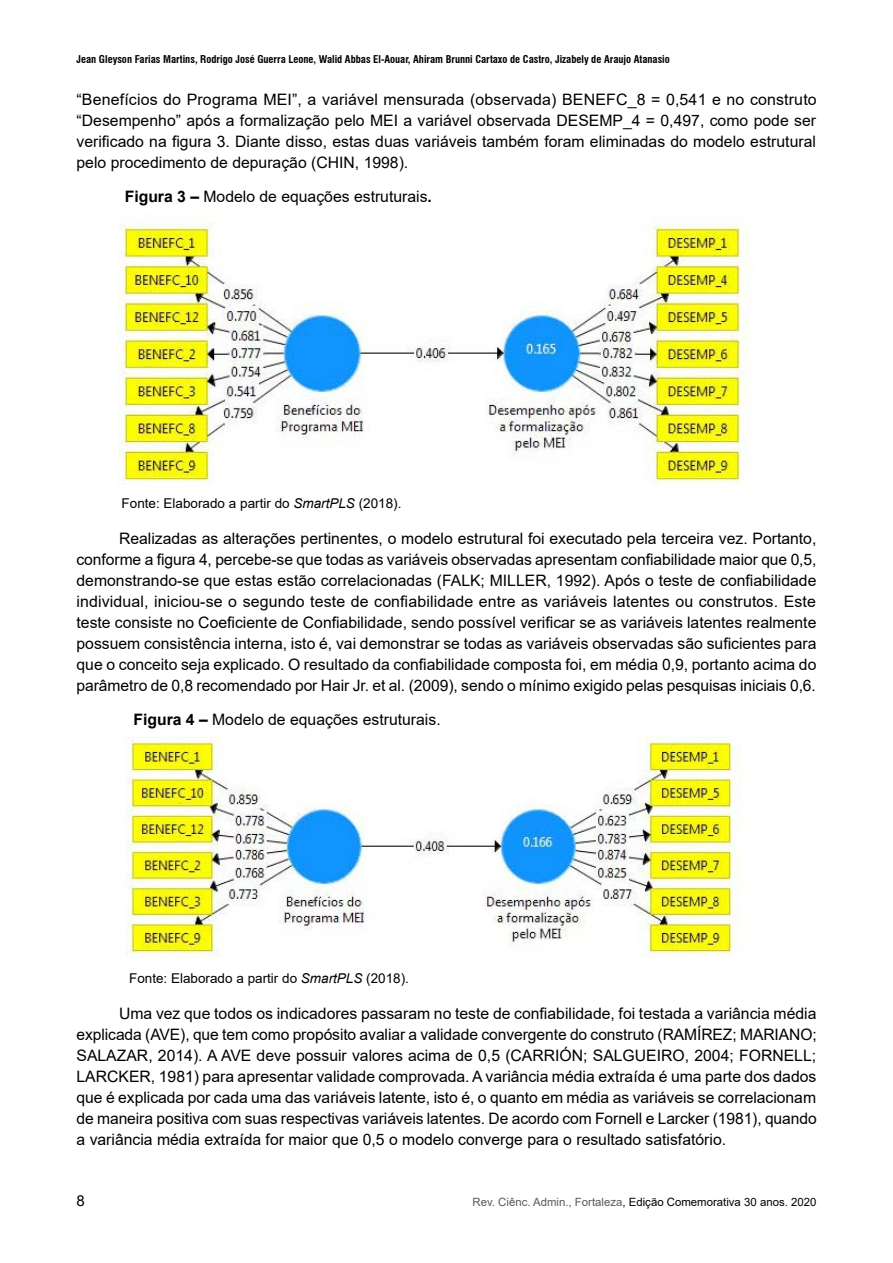
<style>
.page{position:relative;width:893px;height:1263px;background:#fff}
.page>*{position:absolute;margin:0;border:0;box-sizing:border-box;transform-origin:0 0}
.t1{font:15.75px/21px "Arial";color:#000;text-align:justify}
.t2{font:15px "Arial";color:#000}
.t3{font:13.5px "Arial";color:#000}
.t4{font:11.4px "Arial";color:#000}
.t5{font:700 condensed 10.5px "Swiss 721 BT";color:#000}
.s1{font-weight:700}
.s2{font-style:italic}
.s3{color:#58595b}
</style>
<div class="page">
<img style="left:119px;top:214px;width:628px;height:275px">
<img style="left:126px;top:736px;width:613px;height:222px">
<p class="t5" style="left:77px;top:53px;width:595px">Jean Gleyson Farias Martins, Rodrigo José Guerra Leone, Walid Abbas El-Aouar, Ahiram Brunni Cartaxo de Castro, Jizabely de Araujo Atanasio</p>
<p class="t1" style="left:77px;top:89px;width:742px">“Benefícios do Programa MEI”, a variável mensurada (observada) BENEFC_8 = 0,541 e no construto “Desempenho” após a formalização pelo MEI a variável observada DESEMP_4 = 0,497, como pode ser verificado na figura 3. Diante disso, estas duas variáveis também foram eliminadas do modelo estrutural pelo procedimento de depuração (CHIN, 1998).</p>
<p class="t1" style="left:125px;top:186px;width:309px"><span class="s1">Figura 3 –</span> Modelo de equações estruturais<span class="s1">.</span></p>
<p class="t3" style="left:122px;top:494px;width:281px">Fonte: Elaborado a partir do <span class="s2">SmartPLS</span> (2018).</p>
<p class="t1" style="left:77px;top:528px;width:741px;text-indent:43px">Realizadas as alterações pertinentes, o modelo estrutural foi executado pela terceira vez. Portanto, conforme a figura 4, percebe-se que todas as variáveis observadas apresentam confiabilidade maior que 0,5, demonstrando-se que estas estão correlacionadas (FALK; MILLER, 1992). Após o teste de confiabilidade individual, iniciou-se o segundo teste de confiabilidade entre as variáveis latentes ou construtos. Este teste consiste no Coeficiente de Confiabilidade, sendo possível verificar se as variáveis latentes realmente possuem consistência interna, isto é, vai demonstrar se todas as variáveis observadas são suficientes para que o conceito seja explicado. O resultado da confiabilidade composta foi, em média 0,9, portanto acima do parâmetro de 0,8 recomendado por Hair Jr. et al. (2009), sendo o mínimo exigido pelas pesquisas iniciais 0,6.</p>
<p class="t1" style="left:133px;top:709px;width:309px"><span class="s1">Figura 4 –</span> Modelo de equações estruturais.</p>
<p class="t3" style="left:129px;top:969px;width:281px">Fonte: Elaborado a partir do <span class="s2">SmartPLS</span> (2018).</p>
<p class="t1" style="left:77px;top:1002px;width:742px;text-indent:43px">Uma vez que todos os indicadores passaram no teste de confiabilidade, foi testada a variância média explicada (AVE), que tem como propósito avaliar a validade convergente do construto (RAMÍREZ; MARIANO; SALAZAR, 2014). A AVE deve possuir valores acima de 0,5 (CARRIÓN; SALGUEIRO, 2004; FORNELL; LARCKER, 1981) para apresentar validade comprovada. A variância média extraída é uma parte dos dados que é explicada por cada uma das variáveis latente, isto é, o quanto em média as variáveis se correlacionam de maneira positiva com suas respectivas variáveis latentes. De acordo com Fornell e Larcker (1981), quando a variância média extraída for maior que 0,5 o modelo converge para o resultado satisfatório.</p>
<p class="t2" style="left:77px;top:1190px;width:10px">8</p>
<p class="t4" style="left:473px;top:1194px;width:345px"><span class="s3">Rev. Ciênc. Admin., Fortaleza</span>, Edição Comemorativa 30 anos. 2020</p>
</div>
